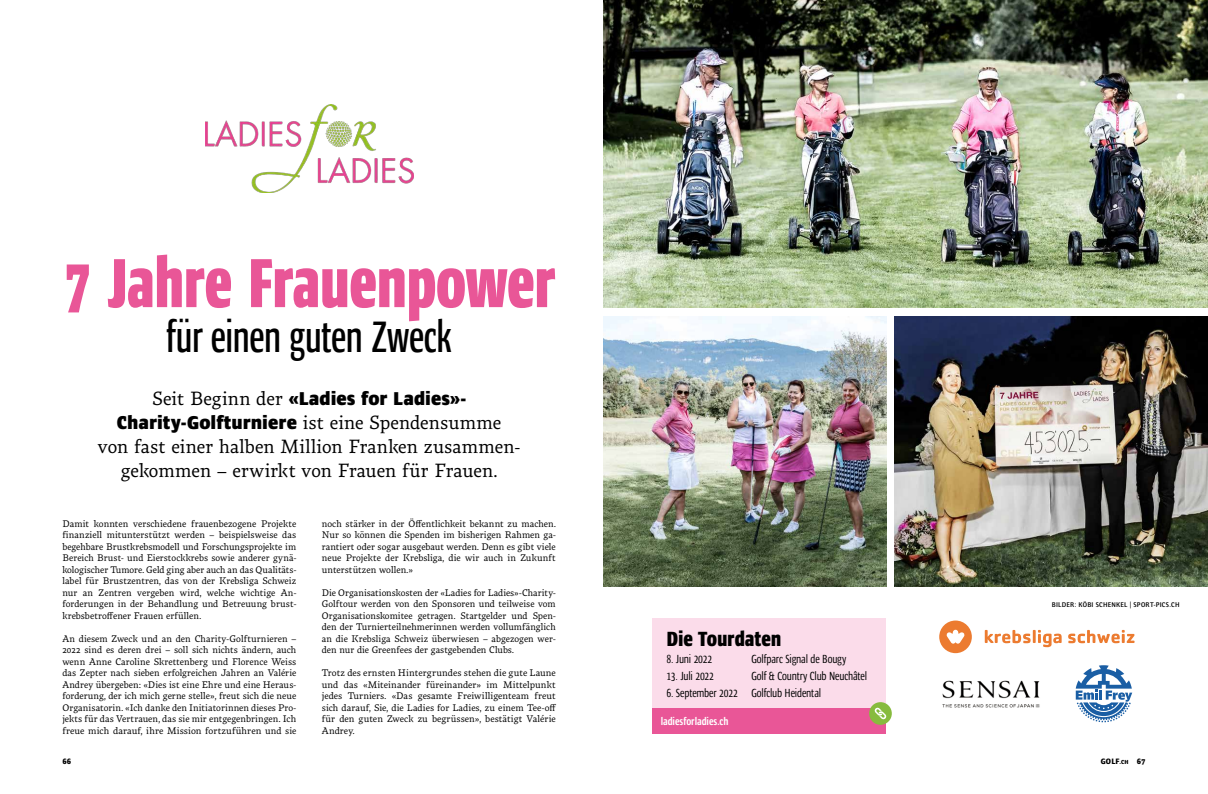
<style>
.page{position:relative;width:1208px;height:794px;background:#fff}
.page>*{position:absolute;margin:0;border:0;box-sizing:border-box;transform-origin:0 0}
.t1{font:800 71px "Ardoise Std Compact";letter-spacing:-.02em;color:#e95697}
.t2{font:45px "Ardoise Std Compact Demi";letter-spacing:-.02em;color:#000}
.t3{font:800 21px "Ardoise Std Tight";letter-spacing:-.005em;color:#000}
.t4{font:19px/24px "Tzimmes";letter-spacing:.005em;color:#000;text-align:center}
.t5{font:800 condensed 19px/24px "Ardoise Std";color:#000;text-align:center}
.t6{font:12px "Ardoise Std Tight";letter-spacing:-.015em;color:#000}
.t7{font:700 11px "Ardoise Std Tight";letter-spacing:-.005em;color:#fff}
.t8{font:9.5px/11.5px "Tzimmes";letter-spacing:.005em;color:#000;text-align:justify}
.t9{font:9.4px "Minion Pro";letter-spacing:-.01em;color:#000}
.t10{font:800 condensed 8px "Ardoise Std";letter-spacing:.025em;color:#000}
.t11{font:600 condensed 7px "Ardoise Std";letter-spacing:.03em;color:#000}
.s1{font-family:"Tzimmes";font-weight:400;font-stretch:normal}
.s2{font-size:6px}
</style>
<div class="page">
<img style="left:604px;top:0;width:604px;height:308px">
<img style="left:894px;top:316px;width:314px;height:270px">
<img style="left:205px;top:105px;width:208px;height:88px">
<div style="left:652px;top:618px;width:234px;height:115px;background:#fbdcea"></div>
<div style="left:652px;top:708px;width:234px;height:25px;background:#e95697"></div>
<div style="left:869px;top:702px;width:22px;height:23px;background:#87bb3e;border-radius:50%"></div>
<svg style="left:874px;top:707px;width:12px;height:12px"></svg>
<img style="left:604px;top:316px;width:282px;height:270px">
<img style="left:942px;top:680px;width:98px;height:28px">
<svg style="left:1075px;top:665px;width:57px;height:57px"></svg>
<div style="left:939px;top:620px;width:32px;height:33px;background:#ec7b30;border-radius:50%"></div>
<svg style="left:946px;top:630px;width:18px;height:13px"></svg>
<svg style="left:984px;top:630px;width:77px;height:17px"></svg>
<svg style="left:1068px;top:630px;width:66px;height:13px"></svg>
<h1 class="t1" style="left:62px;top:243px;width:495px">7 Jahre Frauenpower</h1>
<h2 class="t2" style="left:166px;top:311px;width:287px">für einen guten Zweck</h2>
<h3 class="t5" style="left:117px;top:386px;width:386px"><span class="s1">Seit Beginn der</span> «Ladies for Ladies»-<br>Charity-Golfturniere <span class="s1">ist eine Spendensumme</span></h3>
<h3 class="t4" style="left:98px;top:434px;width:424px">von fast einer halben Million Franken zusammen&shy;gekommen – erwirkt von Frauen für Frauen.</h3>
<p class="t8" style="left:62px;top:517px;width:235px">Damit konnten verschiedene frauenbezogene Projekte finanziell mitunterstützt werden – beispielsweise das begehbare Brustkrebsmodell und Forschungsprojekte im Bereich Brust- und Eierstockkrebs sowie anderer gynä&shy;kologischer Tumore. Geld ging aber auch an das Qualitäts&shy;label für Brustzentren, das von der Krebsliga Schweiz nur an Zentren vergeben wird, welche wichtige An&shy;forderungen in der Behandlung und Betreuung brust&shy;krebsbetroffener Frauen erfüllen.</p>
<p class="t8" style="left:62px;top:632px;width:235px">An diesem Zweck und an den Charity-Golfturnieren – 2022 sind es deren drei – soll sich nichts ändern, auch wenn Anne Caroline Skrettenberg und Florence Weiss das Zepter nach sieben erfolgreichen Jahren an Valérie Andrey übergeben: «Dies ist eine Ehre und eine Heraus&shy;forderung, der ich mich gerne stelle», freut sich die neue Organisatorin. «Ich danke den Initiatorinnen dieses Pro&shy;jekts für das Vertrauen, das sie mir entgegenbringen. Ich freue mich darauf, ihre Mission fortzuführen und sie</p>
<p class="t9" style="left:349px;top:339px;width:32px">Pantone</p>
<p class="t9" style="left:406px;top:339px;width:24px">382 U</p>
<p class="t8" style="left:322px;top:517px;width:235px">noch stärker in der Öffentlichkeit bekannt zu machen.<br>Nur so können die Spenden im bisherigen Rahmen ga&shy;rantiert oder sogar ausgebaut werden. Denn es gibt viele neue Projekte der Krebsliga, die wir auch in Zukunft unterstützen wollen.»</p>
<p class="t8" style="left:322px;top:586px;width:235px">Die Organisationskosten der «Ladies for Ladies»-Charity-Golftour werden von den Sponsoren und teilweise vom Organisationskomitee getragen. Startgelder und Spen&shy;den der Turnierteilnehmerinnen werden vollumfänglich an die Krebsliga Schweiz überwiesen – abgezogen wer&shy;den nur die Greenfees der gastgebenden Clubs.</p>
<p class="t8" style="left:322px;top:667px;width:236px">Trotz des ernsten Hintergrundes stehen die gute Laune und das «Miteinander füreinander» im Mittelpunkt jedes Turniers. «Das gesamte Freiwilligenteam freut sich darauf, Sie, die Ladies for Ladies, zu einem Tee-off für den guten Zweck zu begrüssen», bestätigt Valérie Andrey.</p>
<h3 class="t3" style="left:666px;top:626px;width:117px">Die Tourdaten</h3>
<p class="t6" style="left:666px;top:652px;width:48px">8. Juni 2022</p>
<p class="t6" style="left:751px;top:652px;width:96px">Golfparc Signal de Bougy</p>
<p class="t6" style="left:666px;top:669px;width:49px">13. Juli 2022</p>
<p class="t6" style="left:751px;top:669px;width:117px">Golf &amp; Country Club Neuchâtel</p>
<p class="t6" style="left:666px;top:686px;width:156px">6. September 2022 Golfclub Heidental</p>
<p class="t7" style="left:660px;top:715px;width:69px">ladiesforladies.ch</p>
<p class="t11" style="left:1052px;top:601px;width:129px">BILDER: KÖBI SCHENKEL | SPORT-PICS.CH</p>
<p class="t10" style="left:62px;top:757px;width:10px">66</p>
<p class="t10" style="left:1100px;top:757px;width:46px">GOLF<span class="s2">.CH</span> 67</p>
</div>
